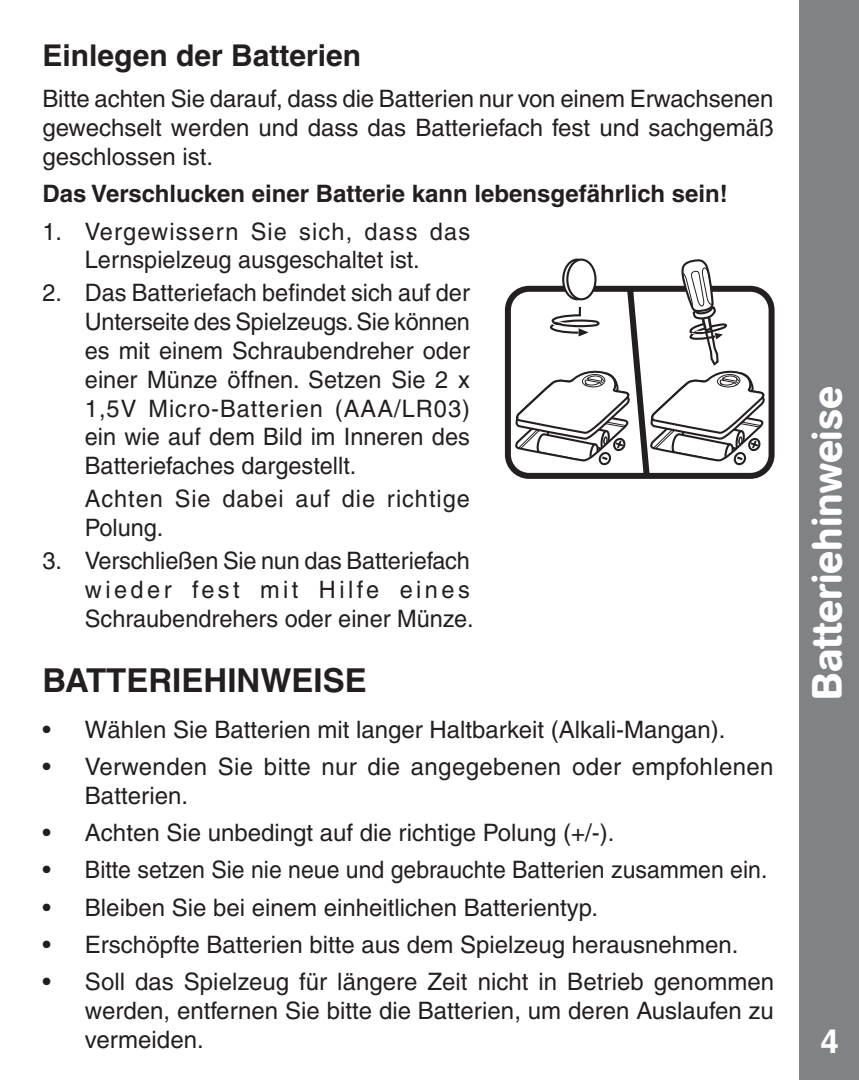
<style>
.page{position:relative;width:859px;height:1080px;background:#fff}
.page>*{position:absolute;margin:0;border:0;box-sizing:border-box;transform-origin:0 0}
.t1{font:500 42px "AG Book Rounded";color:#fff}
.t2{font:700 33px "Helvetica";color:#231f20}
.t3{font:700 30px "Helvetica";color:#231f20}
.t4{font:24px/28.8px "Helvetica";color:#231f20;text-align:justify}
.t5{font:700 24px "Helvetica";color:#231f20}
.t6{font:24px/28.8px "Helvetica";letter-spacing:.04em;color:#231f20}
</style>
<div class="page">
<div style="left:799px;top:0;width:60px;height:1080px;background:#808285"></div>
<svg style="left:504px;top:283px;width:271px;height:196px"></svg>
<svg style="left:563px;top:260px;width:28px;height:39px"></svg>
<div style="left:562px;top:259px;width:30px;height:41px;border:2px solid #231f20;border-radius:50%"></div>
<div style="left:567px;top:260px;width:28px;height:39px;background:#fff;border-radius:50%"></div>
<div style="left:566px;top:259px;width:30px;height:41px;border:2px solid #231f20;border-radius:50%"></div>
<svg style="left:542px;top:301px;width:62px;height:42px"></svg>
<svg style="left:514px;top:363px;width:118px;height:103px"></svg>
<svg style="left:649px;top:259px;width:118px;height:207px"></svg>
<p class="t3" style="left:42px;top:37px;width:320px">Einlegen der Batterien</p>
<p class="t4" style="left:42px;top:84px;width:733px">Bitte achten Sie darauf, dass die Batterien nur von einem Erwachsenen gewechselt werden und dass das Batteriefach fest und sachgemäß geschlossen ist.</p>
<p class="t5" style="left:42px;top:179px;width:687px">Das Verschlucken einer Batterie kann lebensgefährlich sein!</p>
<p class="t4" style="left:42px;top:217px;width:429px;text-align:center">1. Vergewissern Sie sich, dass das<br>Lernspielzeug ausgeschaltet ist.</p>
<p class="t4" style="left:85px;top:278px;width:387px;text-indent:-42px">2. Das Batteriefach befindet sich auf der Unterseite des Spielzeugs. Sie können es mit einem Schraubendreher oder einer Münze öffnen. Setzen Sie 2 x 1,5V Micro-Batterien (AAA/LR03) ein wie auf dem Bild im Inneren des Batteriefaches dargestellt.</p>
<p class="t6" style="left:85px;top:484px;width:386px">Achten Sie dabei auf die richtige<br>Polung.</p>
<p class="t4" style="left:85px;top:546px;width:390px;text-align:left;text-indent:-42px">3. Verschließen Sie nun das Batteriefach wieder fest mit Hilfe eines<br>Schraubendrehers oder einer Münze.</p>
<h2 class="t2" style="left:42px;top:660px;width:326px">BATTERIEHINWEISE</h2>
<p class="t4" style="left:42px;top:715px;width:684px">• Wählen Sie Batterien mit langer Haltbarkeit (Alkali-Mangan).</p>
<p class="t4" style="left:85px;top:752px;width:690px;text-indent:-43px">• Verwenden Sie bitte nur die angegebenen oder empfohlenen<br>Batterien.</p>
<p class="t4" style="left:42px;top:818px;width:573px">• Achten Sie unbedingt auf die richtige Polung (+/-).</p>
<p class="t4" style="left:42px;top:855px;width:726px">• Bitte setzen Sie nie neue und gebrauchte Batterien zusammen ein.</p>
<p class="t4" style="left:42px;top:893px;width:557px">• Bleiben Sie bei einem einheitlichen Batterientyp.</p>
<p class="t4" style="left:42px;top:930px;width:697px">• Erschöpfte Batterien bitte aus dem Spielzeug herausnehmen.</p>
<p class="t4" style="left:85px;top:967px;width:691px;text-indent:-43px">• Soll das Spielzeug für längere Zeit nicht in Betrieb genommen werden, entfernen Sie bitte die Batterien, um deren Auslaufen zu vermeiden.</p>
<h1 class="t1" style="left:803px;top:700px;width:315px;rotate:-90deg">Batteriehinweise</h1>
</div>
